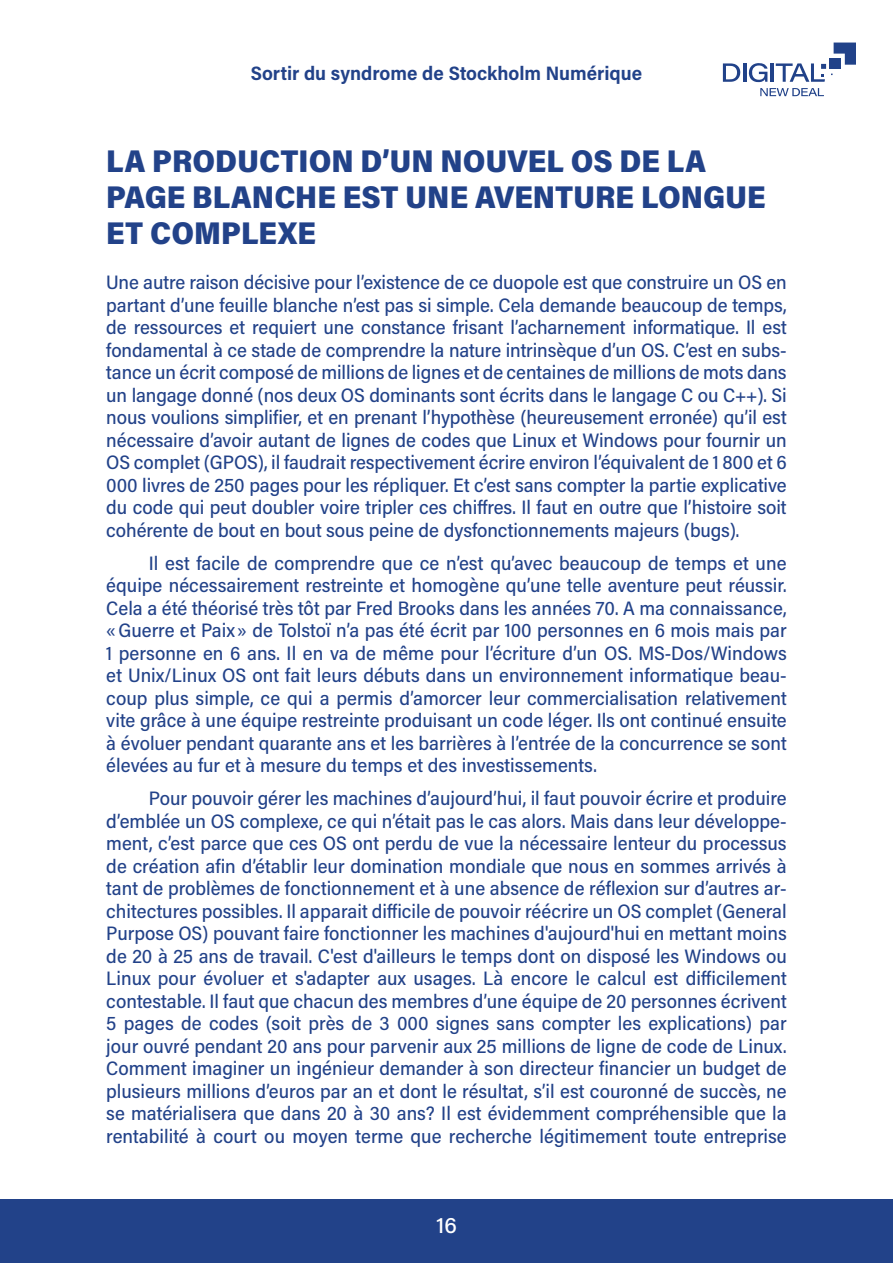
<style>
.page{position:relative;width:893px;height:1263px;background:#fff}
.page>*{position:absolute;margin:0;border:0;box-sizing:border-box;transform-origin:0 0}
.t1{font:900 31.5px/36px "Acumin Pro Semi Cond";letter-spacing:.005em;color:#224289}
.t2{font:500 22.5px "Acumin Pro";color:#fff}
.t3{font:500 19.5px/22.5px "Acumin Pro Semi Cond";color:#224289;text-align:justify}
.t4{font:700 19.5px "Acumin Pro Semi Cond";color:#224289}
</style>
<div class="page">
<div style="left:0;top:1199px;width:893px;height:64px;background:#224289"></div>
<svg style="left:723px;top:63px;width:17px;height:19px"></svg>
<svg style="left:749px;top:63px;width:18px;height:19px"></svg>
<hr style="left:771px;top:63px;width:3px;height:19px;background:#214289">
<hr style="left:743px;top:63px;width:3px;height:19px;background:#214289">
<svg style="left:760px;top:88px;width:64px;height:8px"></svg>
<svg style="left:776px;top:43px;width:80px;height:39px"></svg>
<p class="t4" style="left:251px;top:59px;width:393px">Sortir du syndrome de Stockholm Numérique</p>
<h1 class="t1" style="left:106px;top:142px;width:661px">LA PRODUCTION D’UN NOUVEL OS DE LA<br>PAGE BLANCHE EST UNE AVENTURE LONGUE<br>ET COMPLEXE</h1>
<p class="t3" style="left:106px;top:270px;width:682px">Une autre raison décisive pour l’existence de ce duopole est que construire un OS en partant d’une feuille blanche n’est pas si simple. Cela demande beaucoup de temps, de ressources et requiert une constance frisant l’acharnement informatique. Il est fondamental à ce stade de comprendre la nature intrinsèque d’un OS. C’est en subs&shy;tance un écrit composé de millions de lignes et de centaines de millions de mots dans un langage donné (nos deux OS dominants sont écrits dans le langage C ou C++). Si nous voulions simplifier, et en prenant l’hypothèse (heureusement erronée) qu’il est nécessaire d’avoir autant de lignes de codes que Linux et Windows pour fournir un OS complet (GPOS), il faudrait respectivement écrire environ l’équivalent de 1 800 et 6<br>000 livres de 250 pages pour les répliquer. Et c’est sans compter la partie explicative du code qui peut doubler voire tripler ces chiffres. Il faut en outre que l’histoire soit cohérente de bout en bout sous peine de dysfonctionnements majeurs (bugs).</p>
<p class="t3" style="left:106px;top:551px;width:682px;text-indent:43px">Il est facile de comprendre que ce n’est qu’avec beaucoup de temps et une équipe nécessairement restreinte et homogène qu’une telle aventure peut réussir.<br>Cela a été théorisé très tôt par Fred Brooks dans les années 70. A ma connaissance, «Guerre et Paix » de Tolstoï n’a pas été écrit par 100 personnes en 6 mois mais par 1 personne en 6 ans. Il en va de même pour l’écriture d’un OS. MS-Dos/Windows et Unix/Linux OS ont fait leurs débuts dans un environnement informatique beau&shy;coup plus simple, ce qui a permis d’amorcer leur commercialisation relativement vite grâce à une équipe restreinte produisant un code léger. Ils ont continué ensuite à évoluer pendant quarante ans et les barrières à l’entrée de la concurrence se sont élevées au fur et à mesure du temps et des investissements.</p>
<p class="t3" style="left:106px;top:786px;width:682px;text-indent:43px">Pour pouvoir gérer les machines d’aujourd’hui, il faut pouvoir écrire et produire d’emblée un OS complexe, ce qui n’était pas le cas alors. Mais dans leur développe&shy;ment, c’est parce que ces OS ont perdu de vue la nécessaire lenteur du processus de création afin d’établir leur domination mondiale que nous en sommes arrivés à tant de problèmes de fonctionnement et à une absence de réflexion sur d’autres ar&shy;chitectures possibles. Il apparait difficile de pouvoir réécrire un OS complet (General Purpose OS) pouvant faire fonctionner les machines d'aujourd'hui en mettant moins de 20 à 25 ans de travail. C'est d'ailleurs le temps dont on disposé les Windows ou Linux pour évoluer et s'adapter aux usages. Là encore le calcul est difficilement contestable. Il faut que chacun des membres d’une équipe de 20 personnes écrivent 5 pages de codes (soit près de 3 000 signes sans compter les explications) par jour ouvré pendant 20 ans pour parvenir aux 25 millions de ligne de code de Linux.<br>Comment imaginer un ingénieur demander à son directeur financier un budget de plusieurs millions d’euros par an et dont le résultat, s’il est couronné de succès, ne se matérialisera que dans 20 à 30 ans? Il est évidemment compréhensible que la rentabilité à court ou moyen terme que recherche légitimement toute entreprise</p>
<p class="t2" style="left:436px;top:1210px;width:22px">16</p>
</div>
